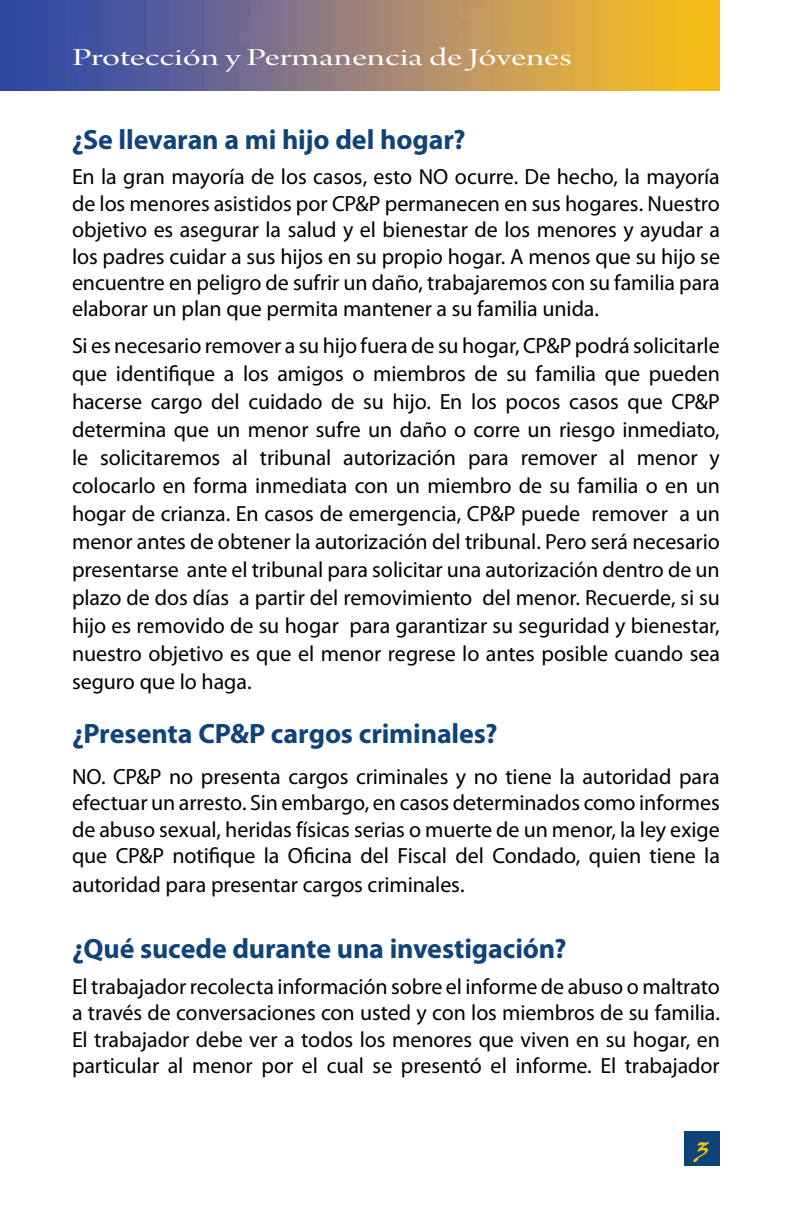
<style>
.page{position:relative;width:792px;height:1224px;background:#fff}
.page>*{position:absolute;margin:0;border:0;box-sizing:border-box;transform-origin:0 0}
.t1{font:700 28px "Myriad Pro";letter-spacing:-.005em;color:#11437b}
.t2{font:28px "Viner Hand ITC";color:#ffc40c}
.t3{font:26px "Arno Pro Display";color:#fff;scale:1.5 1}
.t4{font:22px/28px "Myriad Pro";letter-spacing:-.005em;color:#000;text-align:justify}
</style>
<div class="page">
<img style="left:0;top:0;width:720px;height:91px">
<div style="left:684px;top:1132px;width:36px;height:34px;background:#11437b"></div>
<p class="t3" style="left:72px;top:43px;width:335px">Protección y Permanencia de Jóvenes</p>
<p class="t1" style="left:72px;top:121px;width:395px">¿Se llevaran a mi hijo del hogar?</p>
<p class="t4" style="left:72px;top:163px;width:650px;line-height:26.4px">En la gran mayoría de los casos, esto NO ocurre. De hecho, la mayoría de los menores asistidos por CP&amp;P permanecen en sus hogares. Nuestro objetivo es asegurar la salud y el bienestar de los menores y ayudar a los padres cuidar a sus hijos en su propio hogar. A menos que su hijo se encuentre en peligro de sufrir un daño, trabajaremos con su familia para elaborar un plan que permita mantener a su familia unida.</p>
<p class="t4" style="left:72px;top:332px;width:650px">Si es necesario remover a su hijo fuera de su hogar, CP&amp;P podrá solicitarle que identifique a los amigos o miembros de su familia que pueden hacerse cargo del cuidado de su hijo. En los pocos casos que CP&amp;P determina que un menor sufre un daño o corre un riesgo inmediato, le solicitaremos al tribunal autorización para remover al menor y colocarlo en forma inmediata con un miembro de su familia o en un hogar de crianza. En casos de emergencia, CP&amp;P puede remover a un menor antes de obtener la autorización del tribunal. Pero será necesario presentarse ante el tribunal para solicitar una autorización dentro de un plazo de dos días a partir del removimiento del menor. Recuerde, si su hijo es removido de su hogar para garantizar su seguridad y bienestar, nuestro objetivo es que el menor regrese lo antes posible cuando sea seguro que lo haga.</p>
<p class="t1" style="left:72px;top:715px;width:427px">¿Presenta CP&amp;P cargos criminales?</p>
<p class="t4" style="left:72px;top:763px;width:649px;line-height:26.4px">NO. CP&amp;P no presenta cargos criminales y no tiene la autoridad para efectuar un arresto. Sin embargo, en casos determinados como informes de abuso sexual, heridas físicas serias o muerte de un menor, la ley exige que CP&amp;P notifique la Oficina del Fiscal del Condado, quien tiene la</p>
<p class="t4" style="left:72px;top:870px;width:394px">autoridad para presentar cargos criminales.</p>
<p class="t1" style="left:72px;top:931px;width:496px">¿Qué sucede durante una investigación?</p>
<p class="t4" style="left:72px;top:973px;width:649px;line-height:26.4px">El trabajador recolecta información sobre el informe de abuso o maltrato a través de conversaciones con usted y con los miembros de su familia.<br>El trabajador debe ver a todos los menores que viven en su hogar, en particular al menor por el cual se presentó el informe. El trabajador</p>
<p class="t2" style="left:695px;top:1134px;width:15px">3</p>
</div>
